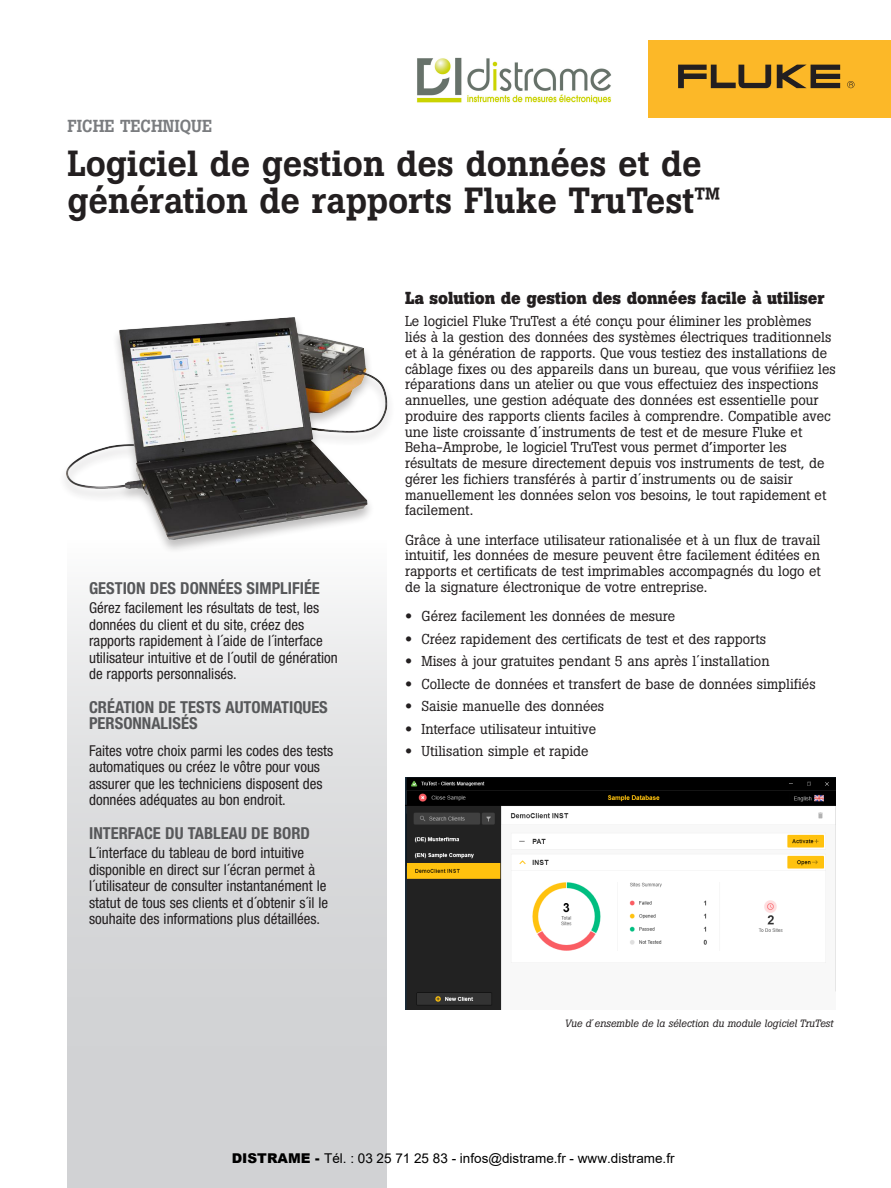
<style>
.page{position:relative;width:891px;height:1188px;background:#fff}
.page>*{position:absolute;margin:0;border:0;box-sizing:border-box;transform-origin:0 0}
.Headline{font:500 36px/37.5px "Boton Pro";color:#231f20}
.Subhead_1{font:700 17.25px "Boton Pro";color:#231f20}
.Document_title{font:500 17.25px "Boton Pro";color:#7a7c7f}
.Gradient_subhead{font:700 condensed 16.5px/16.5px "Helvetica Neue LT Pro";color:#57585a}
.intro_body{font:condensed 15px/16.5px "Helvetica Neue LT Pro";color:#231f20}
.Body{font:14.25px/15.8px "Boton Pro";color:#231f20}
.t1{font:13.5px "Arial";color:#000}
.Subhead_3{font:italic 10.5px "Boton Pro";color:#231f20}
.s1{font-family:"Helvetica Neue LT Pro";font-weight:100;font-stretch:expanded}
.s2{font-weight:900}
</style>
<div class="page">
<div style="left:68px;top:540px;width:319px;height:648px;background:linear-gradient(to bottom,#f2f2f2,#c9cacc)"></div>
<div style="left:648px;top:40px;width:243px;height:78px;background:#fcb828"></div>
<svg style="left:777px;top:65px;width:63px;height:23px"></svg>
<svg style="left:678px;top:65px;width:93px;height:23px"></svg>
<svg style="left:847px;top:81px;width:8px;height:7px"></svg>
<img style="left:65px;top:317px;width:324px;height:237px">
<img style="left:405px;top:778px;width:431px;height:231px">
<img style="left:417px;top:57px;width:194px;height:47px">
<p class="Document_title" style="left:68px;top:115px;width:146px">FICHE TECHNIQUE</p>
<p class="Headline" style="left:68px;top:144px;width:655px">Logiciel de gestion des données et de génération de rapports Fluke TruTest™</p>
<p class="Gradient_subhead" style="left:89px;top:580px;width:232px">GESTION DES DONNÉES SIMPLIFIÉE</p>
<p class="intro_body" style="left:89px;top:599px;width:250px">Gérez facilement les résultats de test, les données du client et du site, créez des rapports rapidement à l´aide de l´interface utilisateur intuitive et de l´outil de génération de rapports personnalisés.</p>
<p class="Gradient_subhead" style="left:89px;top:699px;width:240px">CRÉATION DE TESTS AUTOMATIQUES<br>PERSONNALISÉS</p>
<p class="intro_body" style="left:89px;top:742px;width:246px">Faites votre choix parmi les codes des tests automatiques ou créez le vôtre pour vous assurer que les techniciens disposent des données adéquates au bon endroit.</p>
<p class="Gradient_subhead" style="left:89px;top:825px;width:222px">INTERFACE DU TABLEAU DE BORD</p>
<p class="intro_body" style="left:89px;top:844px;width:241px">L´interface du tableau de bord intuitive disponible en direct sur l´écran permet à l´utilisateur de consulter instantanément le statut de tous ses clients et d´obtenir s´il le souhaite des informations plus détaillées.</p>
<p class="Subhead_1" style="left:405px;top:287px;width:421px">La solution de gestion des données facile à utiliser</p>
<p class="Body" style="left:405px;top:314px;width:432px">Le logiciel Fluke TruTest a été conçu pour éliminer les problèmes liés à la gestion des données des systèmes électriques traditionnels et à la génération de rapports. Que vous testiez des installations de câblage fixes ou des appareils dans un bureau, que vous vérifiiez les réparations dans un atelier ou que vous effectuiez des inspections annuelles, une gestion adéquate des données est essentielle pour produire des rapports clients faciles à comprendre. Compatible avec une liste croissante d´instruments de test et de mesure Fluke et Beha-Amprobe, le logiciel TruTest vous permet d’importer les résultats de mesure directement depuis vos instruments de test, de gérer les fichiers transférés à partir d´instruments ou de saisir manuellement les données selon vos besoins, le tout rapidement et facilement.</p>
<p class="Body" style="left:405px;top:532px;width:418px;text-align:justify">Grâce à une interface utilisateur rationalisée et à un flux de travail intuitif, les données de mesure peuvent être facilement éditées en rapports et certificats de test imprimables accompagnés du logo et de la signature électronique de votre entreprise.</p>
<p class="Body" style="left:405px;top:608px;width:272px"><span class="s1">•</span> Gérez facilement les données de mesure</p>
<p class="Body" style="left:405px;top:631px;width:363px"><span class="s1">•</span> Créez rapidement des certificats de test et des rapports</p>
<p class="Body" style="left:405px;top:653px;width:366px"><span class="s1">•</span> Mises à jour gratuites pendant 5 ans après l´installation</p>
<p class="Body" style="left:405px;top:676px;width:412px"><span class="s1">•</span> Collecte de données et transfert de base de données simplifiés</p>
<p class="Body" style="left:405px;top:698px;width:201px"><span class="s1">•</span> Saisie manuelle des données</p>
<p class="Body" style="left:405px;top:721px;width:193px"><span class="s1">•</span> Interface utilisateur intuitive</p>
<p class="Body" style="left:405px;top:743px;width:185px"><span class="s1">•</span> Utilisation simple et rapide</p>
<p class="Subhead_3" style="left:565px;top:1017px;width:270px">Vue d´ensemble de la sélection du module logiciel TruTest</p>
<p class="t1" style="left:232px;top:1149px;width:444px"><span class="s2">DISTRAME -</span> Tél. : 03 25 71 25 83 - infos@distrame.fr - www.distrame.fr</p>
</div>
